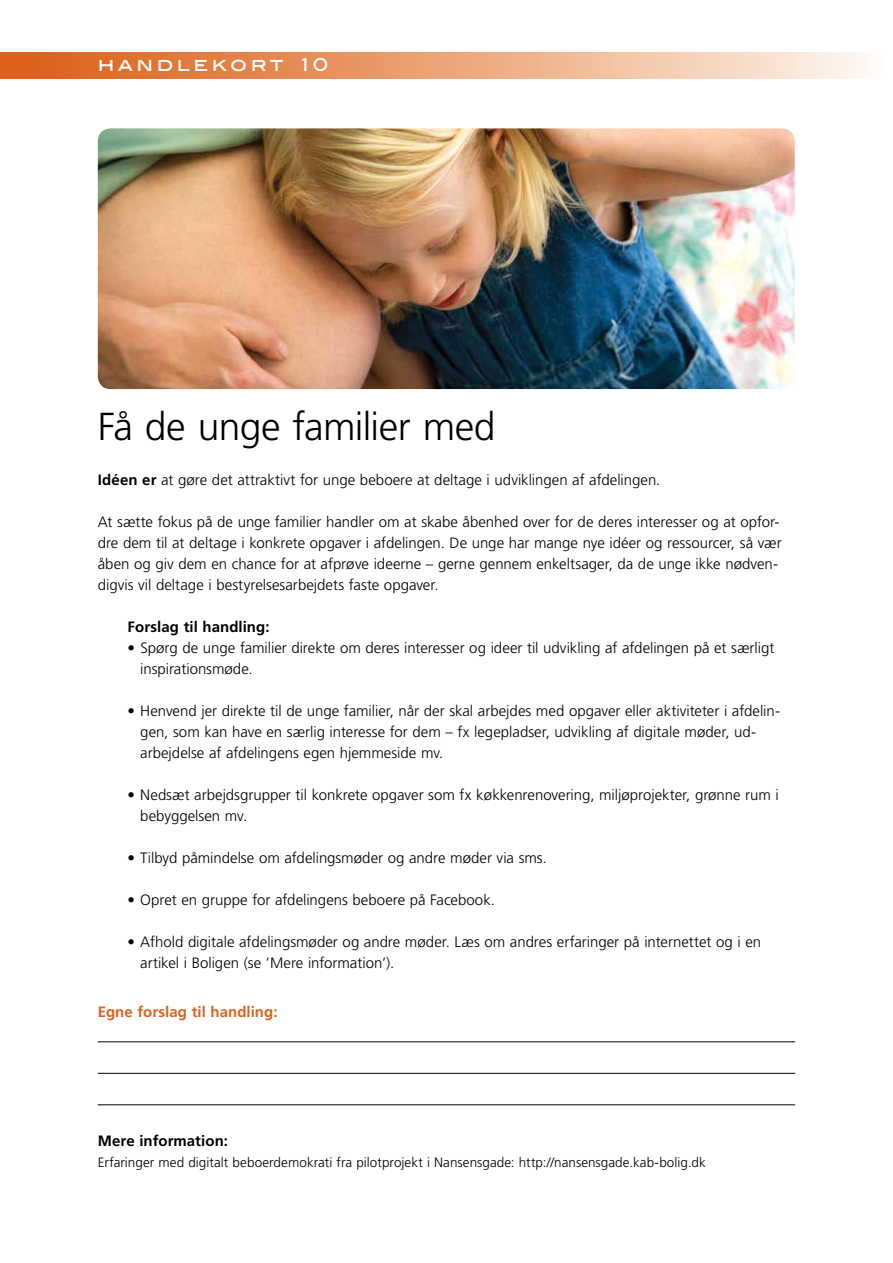
<style>
.page{position:relative;width:893px;height:1263px;background:#fff}
.page>*{position:absolute;margin:0;border:0;box-sizing:border-box;transform-origin:0 0}
.t1{font:300 39px "Frutiger LT";letter-spacing:-.015em;color:#000}
.t2{font:500 18px "Blair ITC";letter-spacing:.19em;color:#fff}
.t3{font:300 15px/21px "Frutiger LT";color:#000}
.t4{font:700 15px "Frutiger LT";letter-spacing:.005em;color:#000}
.t5{font:700 15px "Frutiger LT";letter-spacing:.005em;color:#dc621e}
.t6{font:300 13.5px "Frutiger LT";letter-spacing:.005em;color:#000}
.s1{font-weight:700}
</style>
<div class="page">
<svg style="left:0;top:52px;width:867px;height:27px;background:#eba57a"></svg>
<img style="left:98px;top:128px;width:697px;height:261px">
<hr style="left:98px;top:1041px;width:697px;height:1px;background:#000">
<hr style="left:98px;top:1073px;width:697px;height:1px;background:#000">
<hr style="left:98px;top:1104px;width:697px;height:1px;background:#000">
<p class="t2" style="left:98px;top:54px;width:233px">HANDLEKORT 10</p>
<h1 class="t1" style="left:98px;top:404px;width:399px">Få de unge familier med</h1>
<p class="t3" style="left:98px;top:469px;width:564px"><span class="s1">Idéen er</span> at gøre det attraktivt for unge beboere at deltage i udviklingen af afdelingen.</p>
<p class="t3" style="left:98px;top:511px;width:685px">At sætte fokus på de unge familier handler om at skabe åbenhed over for de deres interesser og at opfor&shy;dre dem til at deltage i konkrete opgaver i afdelingen. De unge har mange nye idéer og ressourcer, så vær åben og giv dem en chance for at afprøve ideerne – gerne gennem enkeltsager, da de unge ikke nødven&shy;digvis vil deltage i bestyrelsesarbejdets faste opgaver.</p>
<p class="t4" style="left:128px;top:618px;width:144px">Forslag til handling:</p>
<p class="t3" style="left:140px;top:637px;width:636px;text-indent:-13px">• Spørg de unge familier direkte om deres interesser og ideer til udvikling af afdelingen på et særligt inspirationsmøde.</p>
<p class="t3" style="left:140px;top:700px;width:641px;text-indent:-13px">• Henvend jer direkte til de unge familier, når der skal arbejdes med opgaver eller aktiviteter i afdelin&shy;gen, som kan have en særlig interesse for dem – fx legepladser, udvikling af digitale møder, ud&shy;arbejdelse af afdelingens egen hjemmeside mv.</p>
<p class="t3" style="left:140px;top:784px;width:640px;text-indent:-13px">• Nedsæt arbejdsgrupper til konkrete opgaver som fx køkkenrenovering, miljøprojekter, grønne rum i bebyggelsen mv.</p>
<p class="t3" style="left:127px;top:847px;width:421px">• Tilbyd påmindelse om afdelingsmøder og andre møder via sms.</p>
<p class="t3" style="left:127px;top:889px;width:369px">• Opret en gruppe for afdelingens beboere på Facebook.</p>
<p class="t3" style="left:140px;top:931px;width:622px;text-indent:-13px">• Afhold digitale afdelingsmøder og andre møder. Læs om andres erfaringer på internettet og i en artikel i Boligen (se ’Mere information’).</p>
<p class="t5" style="left:98px;top:1003px;width:181px">Egne forslag til handling:</p>
<p class="t4" style="left:98px;top:1132px;width:132px">Mere information:</p>
<p class="t6" style="left:98px;top:1155px;width:610px">Erfaringer med digitalt beboerdemokrati fra pilotprojekt i Nansensgade: http://nansensgade.kab-bolig.dk</p>
</div>
